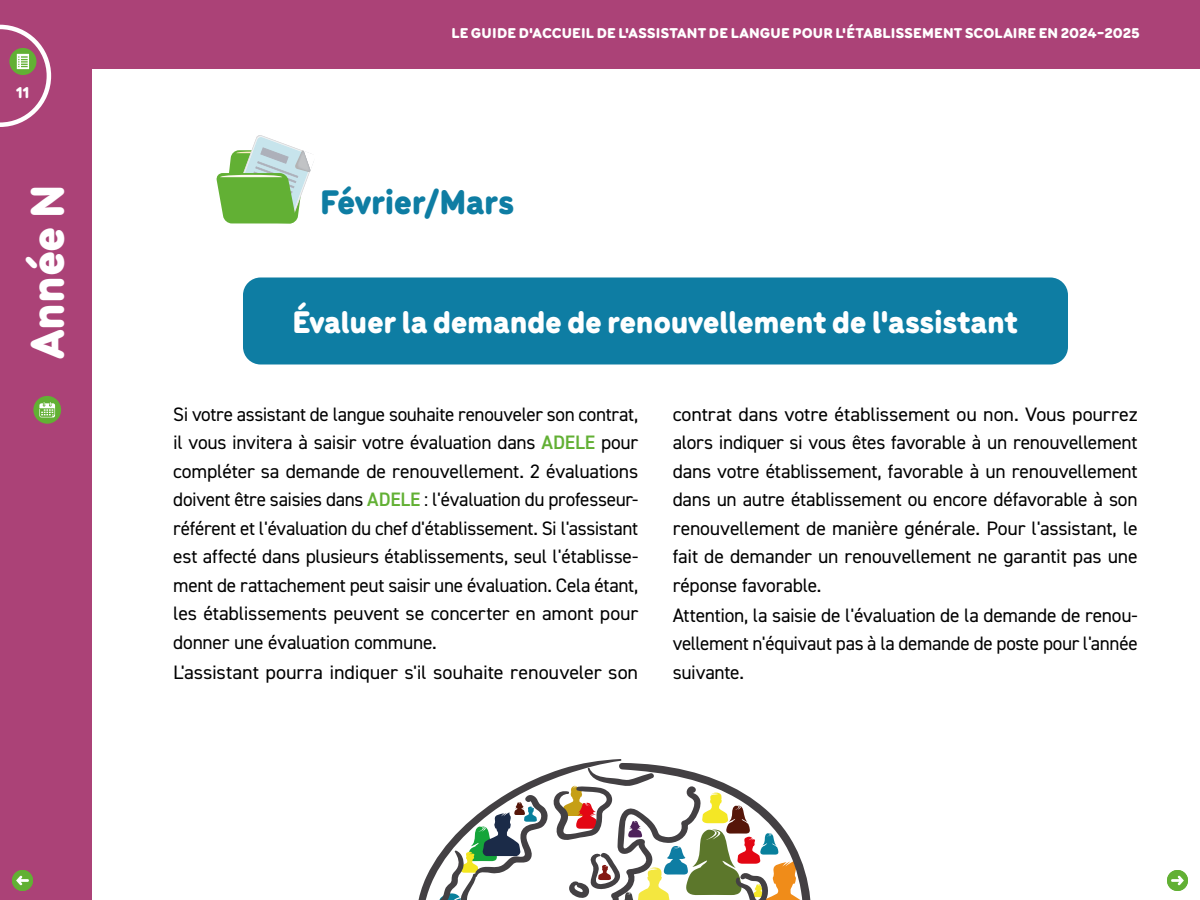
<style>
.page{position:relative;width:1200px;height:900px;background:#fff}
.page>*{position:absolute;margin:0;border:0;box-sizing:border-box;transform-origin:0 0}
.ttr1{font:900 49.5px "Menco";color:#fff}
.dates{font:900 36px "Menco";letter-spacing:-.01em;color:#0e7da3}
.TTR_bulle{font:900 33px "Menco";letter-spacing:-.01em;color:#fff}
.txt_bulle_année{font:19.5px/28.5px "DIN2014";letter-spacing:-.015em;color:#000;text-align:justify}
.txt_bulle_année-2{font:19.5px "DIN2014";letter-spacing:-.015em;color:#000;scale:1.04 1}
.t1{font:900 16.5px "Menco";color:#fff}
.t2{font:900 15px "Menco";letter-spacing:.015em;color:#fff;scale:1.06 1}
.s1{font-weight:600;color:#62b034}
</style>
<div class="page">
<div style="left:0;top:0;width:92px;height:900px;background:#ab4277"></div>
<div style="left:0;top:0;width:1200px;height:69px;background:#ab4277"></div>
<svg style="left:0;top:25px;width:51px;height:102px"></svg>
<svg style="left:418px;top:759px;width:393px;height:141px"></svg>
<div style="left:12px;top:870px;width:21px;height:21px;background:#62b034;border-radius:50%"></div>
<svg style="left:16px;top:876px;width:13px;height:9px"></svg>
<div style="left:1167px;top:870px;width:21px;height:21px;background:#62b034;border-radius:50%"></div>
<svg style="left:1171px;top:876px;width:13px;height:9px"></svg>
<div style="left:33px;top:396px;width:28px;height:28px;background:#62b034;border-radius:50%"></div>
<svg style="left:39px;top:402px;width:16px;height:15px"></svg>
<div style="left:243px;top:278px;width:825px;height:86px;background:#0e7da3;border-radius:18px"></div>
<svg style="left:216px;top:135px;width:98px;height:89px"></svg>
<p class="t1" style="left:16px;top:81px;width:15px">11</p>
<p class="ttr1" style="left:10px;top:359px;width:176px;rotate:-90deg">Année N</p>
<p class="t2" style="left:451px;top:22px;width:651px">LE GUIDE D'ACCUEIL DE L'ASSISTANT DE LANGUE POUR L'ÉTABLISSEMENT SCOLAIRE EN 2024-2025</p>
<p class="dates" style="left:320px;top:175px;width:196px">Février/Mars</p>
<p class="TTR_bulle" style="left:292px;top:298px;width:727px">Évaluer la demande de renouvellement de l'assistant</p>
<p class="txt_bulle_année" style="left:173px;top:399px;width:467px">Si votre assistant de langue souhaite renouveler son contrat, il vous invitera à saisir votre évaluation dans <span class="s1">ADELE</span> pour compléter sa demande de renouvellement. 2 évaluations doivent être saisies dans <span class="s1">ADELE</span> : l'évaluation du professeur&shy;référent et l'évaluation du chef d'établissement. Si l'assistant est affecté dans plusieurs établissements, seul l'établisse&shy;ment de rattachement peut saisir une évaluation. Cela étant, les établissements peuvent se concerter en amont pour donner une évaluation commune.</p>
<p class="txt_bulle_année-2" style="left:173px;top:660px;width:449px">L'assistant pourra indiquer s'il souhaite renouveler son</p>
<p class="txt_bulle_année" style="left:673px;top:399px;width:467px">contrat dans votre établissement ou non. Vous pourrez alors indiquer si vous êtes favorable à un renouvellement dans votre établissement, favorable à un renouvellement dans un autre établissement ou encore défavorable à son renouvellement de manière générale. Pour l'assistant, le fait de demander un renouvellement ne garantit pas une réponse favorable.</p>
<p class="txt_bulle_année" style="left:673px;top:600px;width:467px">Attention, la saisie de l'évaluation de la demande de renou&shy;vellement n'équivaut pas à la demande de poste pour l'année suivante.</p>
</div>
